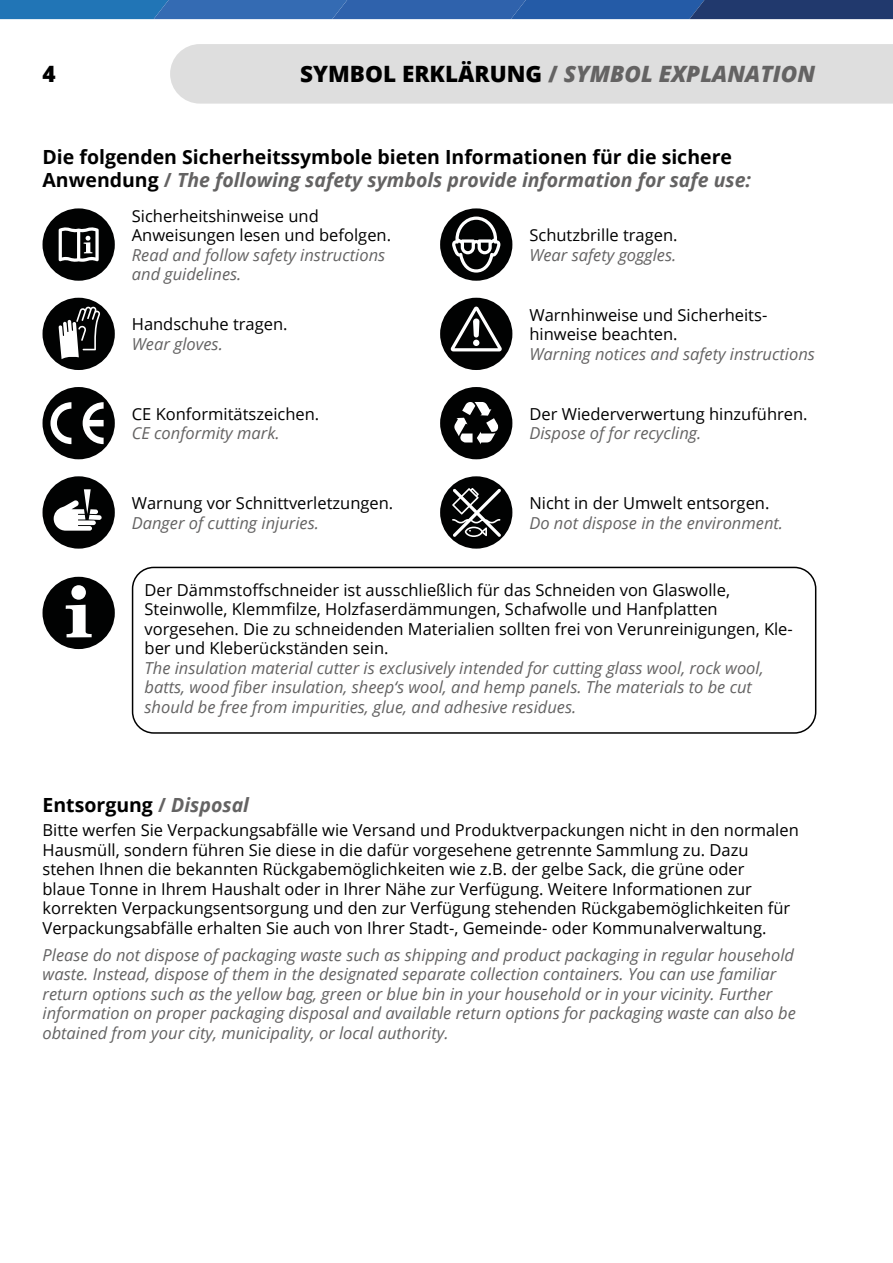
<style>
.page{position:relative;width:893px;height:1263px;background:#fff}
.page>*{position:absolute;margin:0;border:0;box-sizing:border-box;transform-origin:0 0}
.t1{font:italic 800 22.5px "Open Sans";color:#646363}
.t2{font:800 22.5px "Open Sans";color:#000}
.t3{font:700 19.5px/23.4px "Open Sans";color:#000}
.t4{font:16.5px/19.5px "Open Sans";color:#000}
.t5{font:italic 16.5px/19.5px "Open Sans";color:#646363}
.s1{font-style:normal;color:#000}
.s2{font-style:normal}
.s3{color:#646363}
.s4{font-style:italic;color:#646363}
</style>
<div class="page">
<svg style="left:0;top:0;width:893px;height:19px;background:#285ca0"></svg>
<div style="left:170px;top:44px;width:723px;height:60px;background:#dedede"></div>
<div style="left:43px;top:208px;width:72px;height:73px;background:#010202;border-radius:50%"></div>
<svg style="left:59px;top:227px;width:40px;height:35px"></svg>
<div style="left:43px;top:298px;width:72px;height:72px;background:#010202;border-radius:50%"></div>
<svg style="left:59px;top:306px;width:41px;height:53px"></svg>
<div style="left:440px;top:298px;width:72px;height:72px;background:#010202;border-radius:50%"></div>
<svg style="left:451px;top:307px;width:51px;height:44px"></svg>
<div style="left:43px;top:387px;width:72px;height:72px;background:#010202;border-radius:50%"></div>
<svg style="left:50px;top:402px;width:21px;height:42px"></svg>
<svg style="left:83px;top:402px;width:21px;height:42px"></svg>
<div style="left:43px;top:577px;width:72px;height:72px;background:#010202;border-radius:50%"></div>
<svg style="left:66px;top:585px;width:26px;height:52px"></svg>
<div style="left:440px;top:387px;width:72px;height:72px;background:#010202;border-radius:50%"></div>
<svg style="left:454px;top:402px;width:44px;height:42px"></svg>
<div style="left:440px;top:476px;width:72px;height:73px;background:#010202;border-radius:50%"></div>
<svg style="left:452px;top:488px;width:49px;height:49px"></svg>
<div style="left:43px;top:476px;width:72px;height:73px;background:#010202;border-radius:50%"></div>
<svg style="left:54px;top:489px;width:48px;height:42px"></svg>
<div style="left:440px;top:208px;width:72px;height:73px;background:#010202;border-radius:50%"></div>
<svg style="left:452px;top:217px;width:49px;height:56px"></svg>
<div style="left:132px;top:567px;width:684px;height:167px;border:2px solid #000;border-radius:21px"></div>
<h1 class="t2" style="left:43px;top:57px;width:15px">4</h1>
<h1 class="t1" style="left:300px;top:57px;width:516px"><span class="s1">SYMBOL ERKLÄRUNG</span> <span class="s2">/</span> SYMBOL EXPLANATION</h1>
<p class="t3" style="left:43px;top:144px;width:710px">Die folgenden Sicherheitssymbole bieten Informationen für die sichere<br>Anwendung <span class="s3">/</span> <span class="s4">The following safety symbols provide information for safe use:</span></p>
<p class="t4" style="left:132px;top:205px;width:261px">Sicherheitshinweise und<br>Anweisungen lesen und befolgen.</p>
<p class="t5" style="left:132px;top:244px;width:255px">Read and follow safety instructions and guidelines.</p>
<p class="t4" style="left:132px;top:314px;width:157px">Handschuhe tragen.</p>
<p class="t5" style="left:132px;top:334px;width:93px">Wear gloves.</p>
<p class="t4" style="left:132px;top:404px;width:189px">CE Konformitätszeichen.</p>
<p class="t5" style="left:132px;top:423px;width:149px">CE conformity mark.</p>
<p class="t4" style="left:132px;top:493px;width:263px">Warnung vor Schnittverletzungen.</p>
<p class="t5" style="left:132px;top:512px;width:189px">Danger of cutting injuries.</p>
<p class="t4" style="left:529px;top:225px;width:150px">Schutzbrille tragen.</p>
<p class="t5" style="left:529px;top:244px;width:148px">Wear safety goggles.</p>
<p class="t4" style="left:529px;top:304px;width:238px">Warnhinweise und Sicherheits&shy;hinweise beachten.</p>
<p class="t5" style="left:529px;top:343px;width:287px">Warning notices and safety instructions</p>
<p class="t4" style="left:529px;top:404px;width:280px">Der Wiederverwertung hinzuführen.</p>
<p class="t5" style="left:529px;top:423px;width:173px">Dispose of for recycling.</p>
<p class="t4" style="left:529px;top:493px;width:242px">Nicht in der Umwelt entsorgen.</p>
<p class="t5" style="left:529px;top:512px;width:255px">Do not dispose in the environment.</p>
<p class="t4" style="left:145px;top:580px;width:650px">Der Dämmstoffschneider ist ausschließlich für das Schneiden von Glaswolle, Steinwolle, Klemmfilze, Holzfaserdämmungen, Schafwolle und Hanfplatten vorgesehen. Die zu schneidenden Materialien sollten frei von Verunreinigungen, Kle&shy;ber und Kleberückständen sein.</p>
<p class="t5" style="left:145px;top:658px;width:621px">The insulation material cutter is exclusively intended for cutting glass wool, rock wool, batts, wood fiber insulation, sheep‘s wool, and hemp panels. The materials to be cut should be free from impurities, glue, and adhesive residues.</p>
<p class="t3" style="left:43px;top:793px;width:208px">Entsorgung <span class="s3">/</span> <span class="s4">Disposal</span></p>
<p class="t4" style="left:43px;top:820px;width:758px">Bitte werfen Sie Verpackungsabfälle wie Versand und Produktverpackungen nicht in den normalen Hausmüll, sondern führen Sie diese in die dafür vorgesehene getrennte Sammlung zu. Dazu stehen Ihnen die bekannten Rückgabemöglichkeiten wie z.B. der gelbe Sack, die grüne oder<br>blaue Tonne in Ihrem Haushalt oder in Ihrer Nähe zur Verfügung. Weitere Informationen zur korrekten Verpackungsentsorgung und den zur Verfügung stehenden Rückgabemöglichkeiten für Verpackungsabfälle erhalten Sie auch von Ihrer Stadt-, Gemeinde- oder Kommunalverwaltung.</p>
<p class="t5" style="left:43px;top:944px;width:755px">Please do not dispose of packaging waste such as shipping and product packaging in regular household waste. Instead, dispose of them in the designated separate collection containers. You can use familiar return options such as the yellow bag, green or blue bin in your household or in your vicinity. Further information on proper packaging disposal and available return options for packaging waste can also be obtained from your city, municipality, or local authority.</p>
</div>
